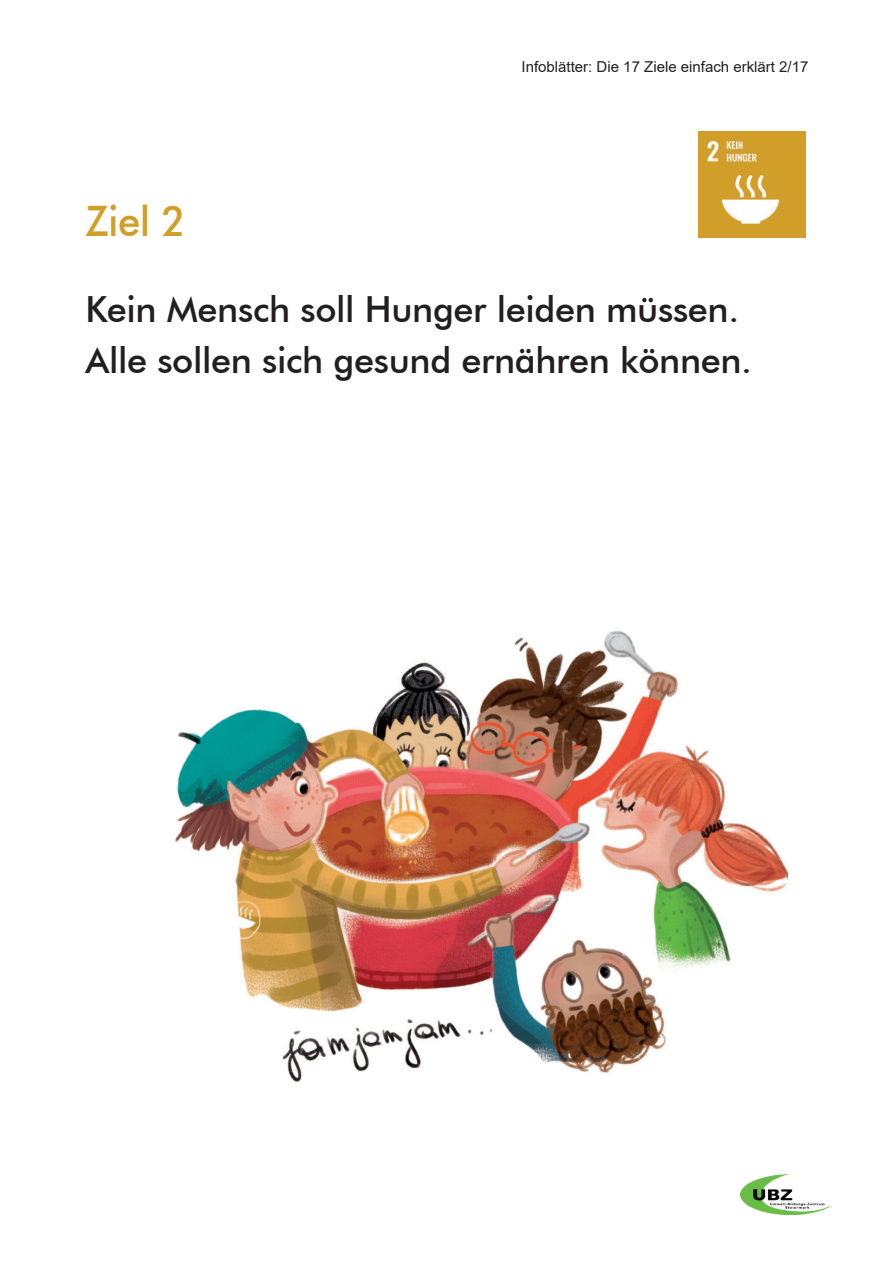
<style>
.page{position:relative;width:893px;height:1263px;background:#fff}
.page>*{position:absolute;margin:0;border:0;box-sizing:border-box;transform-origin:0 0}
.t1{font:500 42px "Futura BT";color:#d19f28;scale:.95 1}
.t2{font:500 36px/51.8px "Futura BT";letter-spacing:-.01em;color:#231f20}
.t3{font:15px "Arial";color:#231f20}
</style>
<div class="page">
<img style="left:740px;top:1174px;width:90px;height:40px">
<img style="left:699px;top:132px;width:106px;height:106px">
<img style="left:175px;top:631px;width:612px;height:451px">
<p class="t1" style="left:86px;top:204px;width:107px">Ziel 2</p>
<p class="t3" style="left:522px;top:58px;width:288px">Infoblätter: Die 17 Ziele einfach erklärt 2/17</p>
<p class="t2" style="left:86px;top:286px;width:668px">Kein Mensch soll Hunger leiden müssen.<br>Alle sollen sich gesund ernähren können.</p>
</div>
